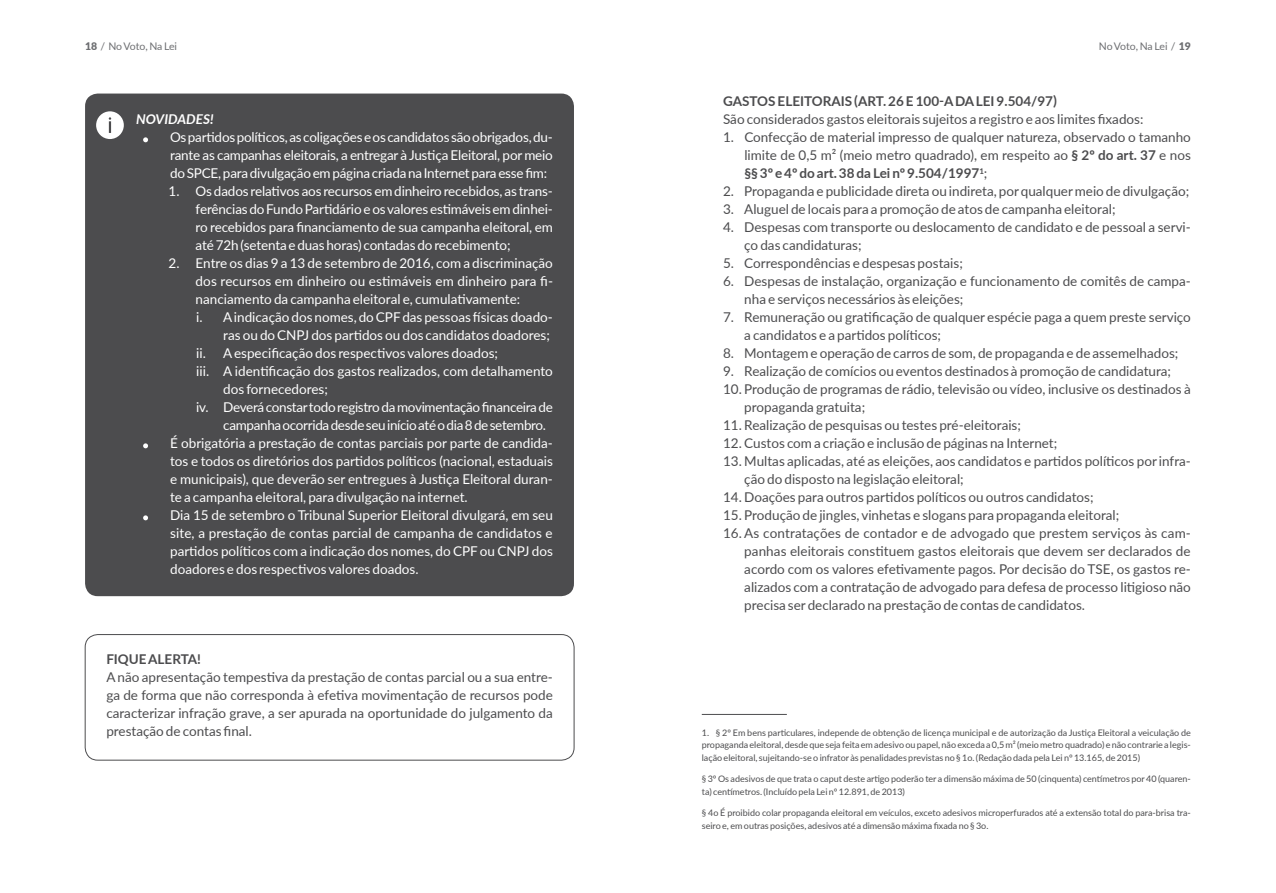
<style>
.page{position:relative;width:1276px;height:893px;background:#fff}
.page>*{position:absolute;margin:0;border:0;box-sizing:border-box;transform-origin:0 0}
.t1{font:13.5px/18px "Lato";color:#4c4c4e}
.t2{font:13.5px/18px "Lato";color:#fff;text-align:justify}
.t3{font:13.5px "Lato";letter-spacing:-.025em;color:#fff}
.t4{font:700 13.5px "Lato";color:#4c4c4e}
.t5{font:italic 700 13.5px "Lato";color:#fff}
.t6{font:10.5px "Lato";letter-spacing:-.015em;color:#6d6e71}
.t7{font:9px/12.8px "Lato";color:#4c4c4e}
.s1{font-weight:900}
.s2{font-weight:700}
</style>
<div class="page">
<hr style="left:702px;top:714px;width:85px;height:1px;background:#4c4c4e">
<div style="left:85px;top:94px;width:489px;height:502px;background:#4c4c4e;border-radius:13px"></div>
<svg style="left:143px;top:137px;width:5px;height:5px"></svg>
<svg style="left:143px;top:443px;width:5px;height:5px"></svg>
<svg style="left:143px;top:515px;width:5px;height:5px"></svg>
<svg style="left:96px;top:111px;width:28px;height:28px"></svg>
<div style="left:85px;top:634px;width:489px;height:126px;border:1px solid #4c4c4e;border-radius:13px"></div>
<p class="t6" style="left:85px;top:39px;width:94px"><span class="s1">18</span> / No Voto, Na Lei</p>
<p class="t6" style="left:1099px;top:39px;width:94px">No Voto, Na Lei / <span class="s1">19</span></p>
<p class="t5" style="left:136px;top:109px;width:79px">NOVIDADES!</p>
<p class="t2" style="left:170px;top:128px;width:384px">Os partidos políticos, as coligações e os candidatos são obrigados, du&shy;rante as campanhas eleitorais, a entregar à Justiça Eleitoral, por meio do SPCE, para divulgação em página criada na Internet para esse fim:</p>
<p class="t2" style="left:196px;top:182px;width:359px;text-indent:-27px">1. Os dados relativos aos recursos em dinheiro recebidos, as trans&shy;ferências do Fundo Partidário e os valores estimáveis em dinhei&shy;ro recebidos para financiamento de sua campanha eleitoral, em até 72h (setenta e duas horas) contadas do recebimento;</p>
<p class="t2" style="left:169px;top:254px;width:386px">2. Entre os dias 9 a 13 de setembro de 2016, com a discriminação</p>
<p class="t2" style="left:196px;top:272px;width:359px">dos recursos em dinheiro ou estimáveis em dinheiro para fi-</p>
<p class="t2" style="left:196px;top:290px;width:326px">nanciamento da campanha eleitoral e, cumulativamente:</p>
<p class="t2" style="left:196px;top:308px;width:358px">i. A indicação dos nomes, do CPF das pessoas físicas doado-</p>
<p class="t2" style="left:223px;top:326px;width:328px">ras ou do CNPJ dos partidos ou dos candidatos doadores;</p>
<p class="t2" style="left:196px;top:344px;width:303px">ii. A especificação dos respectivos valores doados;</p>
<p class="t2" style="left:196px;top:362px;width:358px">iii. A identificação dos gastos realizados, com detalhamento</p>
<p class="t2" style="left:223px;top:380px;width:106px">dos fornecedores;</p>
<p class="t3" style="left:196px;top:398px;width:358px">iv. Deverá constar todo registro da movimentação financeira de</p>
<p class="t3" style="left:223px;top:416px;width:324px">campanha ocorrida desde seu início até o dia 8 de setembro.</p>
<p class="t2" style="left:170px;top:434px;width:384px">É obrigatória a prestação de contas parciais por parte de candida-</p>
<p class="t2" style="left:170px;top:452px;width:384px">tos e todos os diretórios dos partidos políticos (nacional, estaduais</p>
<p class="t2" style="left:170px;top:470px;width:384px">e municipais), que deverão ser entregues à Justiça Eleitoral duran-</p>
<p class="t2" style="left:170px;top:488px;width:299px">te a campanha eleitoral, para divulgação na internet.</p>
<p class="t2" style="left:170px;top:506px;width:384px">Dia 15 de setembro o Tribunal Superior Eleitoral divulgará, em seu</p>
<p class="t2" style="left:170px;top:524px;width:384px">site, a prestação de contas parcial de campanha de candidatos e</p>
<p class="t2" style="left:170px;top:542px;width:384px">partidos políticos com a indicação dos nomes, do CPF ou CNPJ dos</p>
<p class="t2" style="left:170px;top:560px;width:250px">doadores e dos respectivos valores doados.</p>
<p class="t4" style="left:106px;top:649px;width:96px">FIQUE ALERTA!</p>
<p class="t1" style="left:106px;top:668px;width:448px;text-align:justify">A não apresentação tempestiva da prestação de contas parcial ou a sua entre&shy;ga de forma que não corresponda à efetiva movimentação de recursos pode caracterizar infração grave, a ser apurada na oportunidade do julgamento da prestação de contas final.</p>
<p class="t4" style="left:723px;top:91px;width:335px">GASTOS ELEITORAIS (ART. 26 E 100-A DA LEI 9.504/97)</p>
<p class="t1" style="left:723px;top:110px;width:422px">São considerados gastos eleitorais sujeitos a registro e aos limites fixados:</p>
<p class="t1" style="left:744px;top:128px;width:448px;text-align:justify;text-indent:-21px">1. Confecção de material impresso de qualquer natureza, observado o tamanho limite de 0,5 m² (meio metro quadrado), em respeito ao <span class="s2">§ 2º do art. 37</span> e nos <span class="s2">§§ 3º e 4º do art. 38 da Lei nº 9.504/1997</span><sup>1</sup>;</p>
<p class="t1" style="left:723px;top:182px;width:468px">2. Propaganda e publicidade direta ou indireta, por qualquer meio de divulgação;</p>
<p class="t1" style="left:723px;top:200px;width:394px">3. Aluguel de locais para a promoção de atos de campanha eleitoral;</p>
<p class="t1" style="left:744px;top:218px;width:448px;text-indent:-21px">4. Despesas com transporte ou deslocamento de candidato e de pessoal a servi&shy;ço das candidaturas;</p>
<p class="t1" style="left:723px;top:254px;width:241px">5. Correspondências e despesas postais;</p>
<p class="t1" style="left:744px;top:272px;width:448px;text-indent:-21px">6. Despesas de instalação, organização e funcionamento de comitês de campa&shy;nha e serviços necessários às eleições;</p>
<p class="t1" style="left:744px;top:308px;width:448px;text-indent:-21px">7. Remuneração ou gratificação de qualquer espécie paga a quem preste serviço a candidatos e a partidos políticos;</p>
<p class="t1" style="left:723px;top:344px;width:457px">8. Montagem e operação de carros de som, de propaganda e de assemelhados;</p>
<p class="t1" style="left:723px;top:362px;width:449px">9. Realização de comícios ou eventos destinados à promoção de candidatura;</p>
<p class="t1" style="left:744px;top:380px;width:448px;text-indent:-21px">10. Produção de programas de rádio, televisão ou vídeo, inclusive os destinados à propaganda gratuita;</p>
<p class="t1" style="left:723px;top:416px;width:299px">11. Realização de pesquisas ou testes pré-eleitorais;</p>
<p class="t1" style="left:723px;top:434px;width:336px">12. Custos com a criação e inclusão de páginas na Internet;</p>
<p class="t1" style="left:744px;top:452px;width:448px;text-indent:-21px">13. Multas aplicadas, até as eleições, aos candidatos e partidos políticos por infra&shy;ção do disposto na legislação eleitoral;</p>
<p class="t1" style="left:723px;top:488px;width:372px">14. Doações para outros partidos políticos ou outros candidatos;</p>
<p class="t1" style="left:723px;top:506px;width:398px">15. Produção de jingles, vinhetas e slogans para propaganda eleitoral;</p>
<p class="t1" style="left:744px;top:524px;width:448px;text-align:justify;text-indent:-21px">16. As contratações de contador e de advogado que prestem serviços às cam&shy;panhas eleitorais constituem gastos eleitorais que devem ser declarados de acordo com os valores efetivamente pagos. Por decisão do TSE, os gastos re&shy;alizados com a contratação de advogado para defesa de processo litigioso não precisa ser declarado na prestação de contas de candidatos.</p>
<p class="t7" style="left:702px;top:726px;width:490px;text-align:justify">1. § 2º Em bens particulares, independe de obtenção de licença municipal e de autorização da Justiça Eleitoral a veiculação de propaganda eleitoral, desde que seja feita em adesivo ou papel, não exceda a 0,5 m² (meio metro quadrado) e não contrarie a legis&shy;lação eleitoral, sujeitando-se o infrator às penalidades previstas no § 1o. (Redação dada pela Lei nº 13.165, de 2015)</p>
<p class="t7" style="left:702px;top:772px;width:490px">§ 3º Os adesivos de que trata o caput deste artigo poderão ter a dimensão máxima de 50 (cinquenta) centímetros por 40 (quaren&shy;ta) centímetros. (Incluído pela Lei nº 12.891, de 2013)</p>
<p class="t7" style="left:702px;top:806px;width:490px">§ 4o É proibido colar propaganda eleitoral em veículos, exceto adesivos microperfurados até a extensão total do para-brisa tra&shy;seiro e, em outras posições, adesivos até a dimensão máxima fixada no § 3o.</p>
</div>
